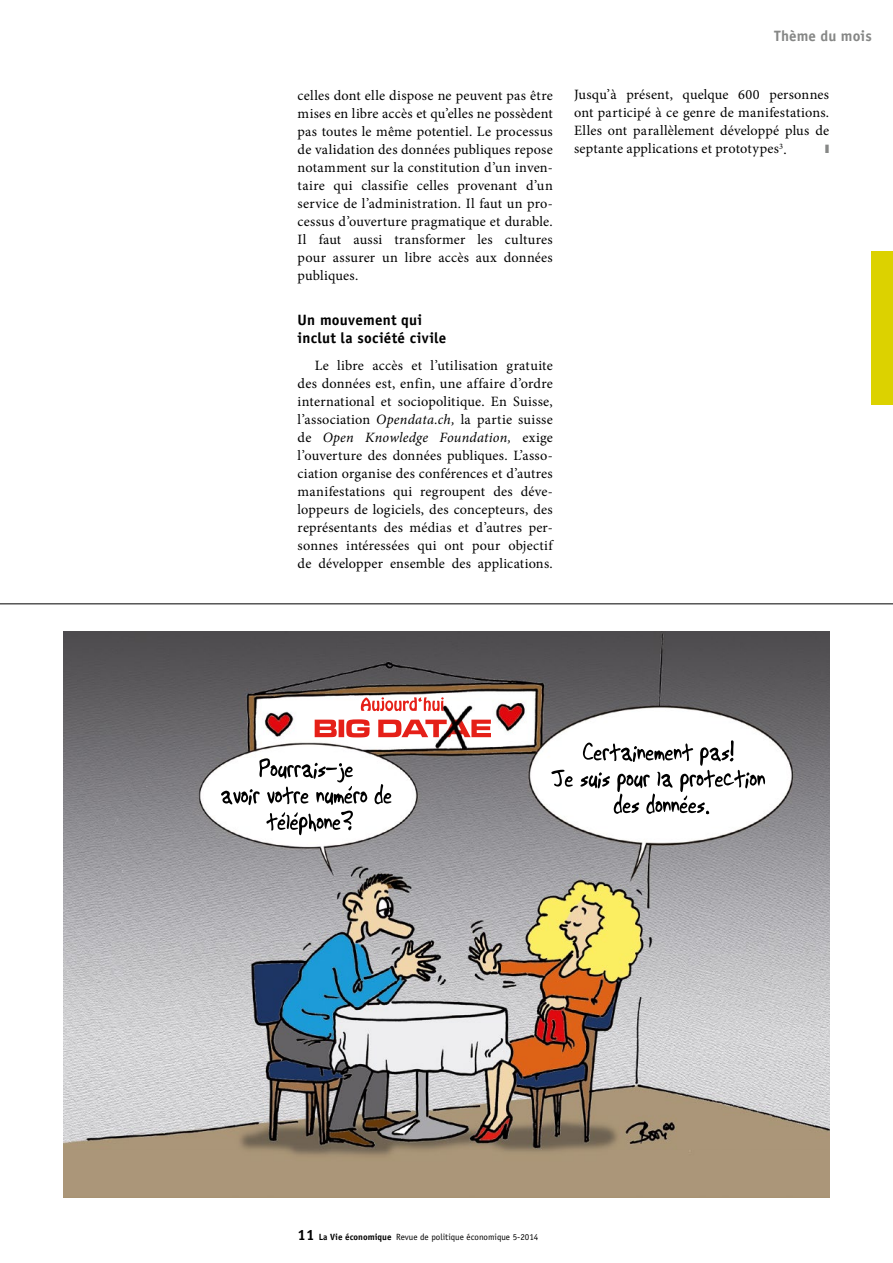
<style>
.page{position:relative;width:893px;height:1263px;background:#fff}
.page>*{position:absolute;margin:0;border:0;box-sizing:border-box;transform-origin:0 0}
.t1{font:700 15px/18px "Officina Sans Std";letter-spacing:.015em;color:#000}
.t2{font:700 15px "Officina Sans Std";letter-spacing:.005em;color:#868786}
.t3{font:14.25px/18px "Minion Pro";letter-spacing:.01em;color:#000;text-align:justify}
.t4{font:12px "Mathematical Pi LT Std";color:#868786;scale:.4 1}
.t5{font:9px "Officina Sans Std";color:#000}
.s1{font-style:italic}
.s2{font-weight:700;font-size:15px}
.s3{font-weight:700}
</style>
<div class="page">
<div style="left:64px;top:1150px;width:765px;height:47px;background:#ab9679"></div>
<img style="left:64px;top:631px;width:765px;height:519px">
<img style="left:259px;top:758px;width:83px;height:20px">
<img style="left:221px;top:784px;width:162px;height:20px">
<img style="left:266px;top:810px;width:87px;height:21px">
<img style="left:583px;top:740px;width:151px;height:21px">
<img style="left:551px;top:770px;width:198px;height:17px">
<img style="left:614px;top:793px;width:73px;height:21px">
<div style="left:872px;top:252px;width:21px;height:153px;background:#dcd200"></div>
<hr style="left:0;top:604px;width:893px;height:1px;background:#000">
<p class="t3" style="left:298px;top:86px;width:257px">celles dont elle dispose ne peuvent pas être mises en libre accès et qu’elles ne possèdent pas toutes le même potentiel. Le processus de validation des données publiques repose notamment sur la constitution d’un inven&shy;taire qui classifie celles provenant d’un service de l’administration. Il faut un pro&shy;cessus d’ouverture pragmatique et durable.<br>Il faut aussi transformer les cultures pour assurer un libre accès aux données publiques.</p>
<p class="t1" style="left:298px;top:310px;width:150px">Un mouvement qui inclut la société civile</p>
<p class="t3" style="left:298px;top:356px;width:257px;text-indent:17px">Le libre accès et l’utilisation gratuite des données est, enfin, une affaire d’ordre international et sociopolitique. En Suisse, l’association <span class="s1">Opendata.ch,</span> la partie suisse de <span class="s1">Open Knowledge Foundation,</span> exige l’ouverture des données publiques. L’asso&shy;ciation organise des conférences et d’autres manifestations qui regroupent des déve&shy;loppeurs de logiciels, des concepteurs, des représentants des médias et d’autres per&shy;sonnes intéressées qui ont pour objectif de développer ensemble des applications.</p>
<p class="t2" style="left:774px;top:26px;width:99px">Thème du mois</p>
<p class="t3" style="left:574px;top:86px;width:257px">Jusqu’à présent, quelque 600 personnes ont participé à ce genre de manifestations.<br>Elles ont parallèlement développé plus de septante applications et prototypes<sup>3</sup>.</p>
<p class="t4" style="left:825px;top:141px;width:11px">■</p>
<p class="t5" style="left:298px;top:1231px;width:242px"><span class="s2">11</span> <span class="s3">La Vie économique</span> Revue de politique économique 5-2014</p>
</div>
